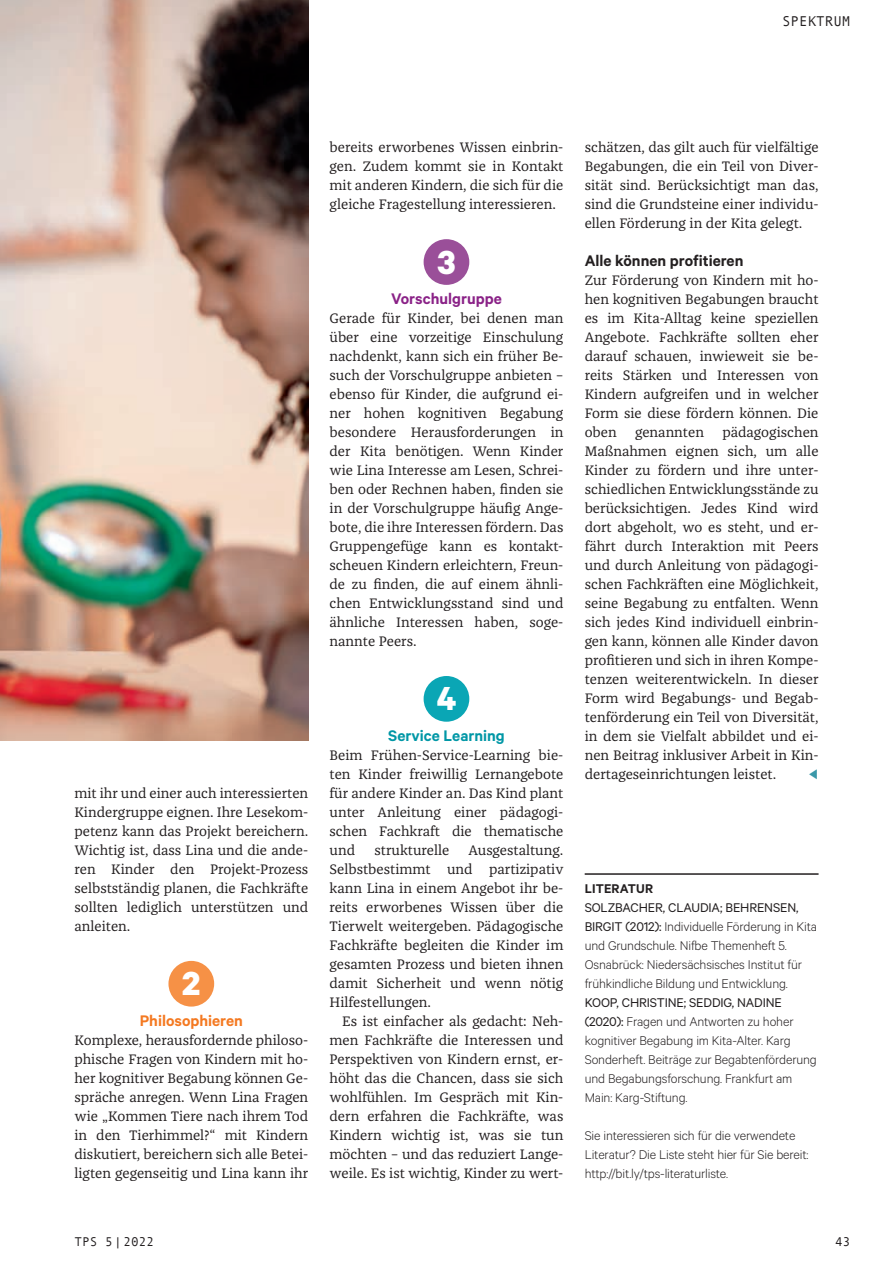
<style>
.page{position:relative;width:893px;height:1263px;background:#fff}
.page>*{position:absolute;margin:0;border:0;box-sizing:border-box;transform-origin:0 0}
.t1{font:700 37.5px "Calibre";color:#fff}
.t2{font:600 17.25px "Calibre";color:#231f20}
.t3{font:600 17.25px "Calibre";color:#0097a6}
.t4{font:600 17.25px "Calibre";color:#f47921}
.t5{font:600 17.25px "Calibre";color:#8a2287}
.t6{font:14.25px/19px "Franziska OT";color:#231f20;text-align:justify}
.t7{font:300 14.25px/19px "Calibre";letter-spacing:-.01em;color:#231f20}
.t8{font:600 14.25px "Calibre";letter-spacing:.01em;color:#231f20}
.t9{font:14.25px "Andale Mono";color:#231f20}
.t10{font:14.25px "Franziska OT";color:#3a98a9}
.t11{font:12.75px "Andale Mono";color:#231f20}
.s1{font-weight:400}
</style>
<div class="page">
<hr style="left:585px;top:873px;width:234px;height:2px;background:#231f20">
<div style="left:168px;top:961px;width:46px;height:45px;background:#f69146;border-radius:50%"></div>
<div style="left:424px;top:239px;width:45px;height:46px;background:#9a4f99;border-radius:50%"></div>
<div style="left:424px;top:676px;width:45px;height:46px;background:#0aa6b5;border-radius:50%"></div>
<img style="left:0;top:0;width:308px;height:741px">
<p class="t9" style="left:782px;top:12px;width:70px">SPEKTRUM</p>
<p class="t6" style="left:74px;top:784px;width:235px">mit ihr und einer auch interessierten Kindergruppe eignen. Ihre Lesekom&shy;petenz kann das Projekt bereichern.<br>Wichtig ist, dass Lina und die ande&shy;ren Kinder den Projekt-Prozess selbstständig planen, die Fachkräfte sollten lediglich unterstützen und anleiten.</p>
<h1 class="t1" style="left:182px;top:960px;width:20px">2</h1>
<p class="t4" style="left:140px;top:1010px;width:105px">Philosophieren</p>
<p class="t6" style="left:74px;top:1030px;width:235px">Komplexe, herausfordernde philoso&shy;phische Fragen von Kindern mit ho&shy;her kognitiver Begabung können Ge&shy;spräche anregen. Wenn Lina Fragen wie „Kommen Tiere nach ihrem Tod in den Tierhimmel?“ mit Kindern diskutiert, bereichern sich alle Betei&shy;ligten gegenseitig und Lina kann ihr</p>
<p class="t6" style="left:330px;top:138px;width:235px">bereits erworbenes Wissen einbrin&shy;gen. Zudem kommt sie in Kontakt mit anderen Kindern, die sich für die gleiche Fragestellung interessieren.</p>
<h1 class="t1" style="left:437px;top:239px;width:20px">3</h1>
<p class="t5" style="left:391px;top:288px;width:112px">Vorschulgruppe</p>
<p class="t6" style="left:330px;top:309px;width:235px">Gerade für Kinder, bei denen man über eine vorzeitige Einschulung nachdenkt, kann sich ein früher Be&shy;such der Vorschulgruppe anbieten – ebenso für Kinder, die aufgrund ei&shy;ner hohen kognitiven Begabung besondere Herausforderungen in der Kita benötigen. Wenn Kinder wie Lina Interesse am Lesen, Schrei&shy;ben oder Rechnen haben, finden sie in der Vorschulgruppe häufig Ange&shy;bote, die ihre Interessen fördern. Das Gruppengefüge kann es kontakt&shy;scheuen Kindern erleichtern, Freun&shy;de zu finden, die auf einem ähnli&shy;chen Entwicklungsstand sind und ähnliche Interessen haben, soge&shy;nannte Peers.</p>
<h1 class="t1" style="left:437px;top:676px;width:21px">4</h1>
<p class="t3" style="left:388px;top:725px;width:118px">Service Learning</p>
<p class="t6" style="left:330px;top:746px;width:235px">Beim Frühen-Service-Learning bie&shy;ten Kinder freiwillig Lernangebote für andere Kinder an. Das Kind plant unter Anleitung einer pädagogi&shy;schen Fachkraft die thematische und</p>
<p class="t6" style="left:330px;top:841px;width:235px;text-indent:139px">Ausgestaltung.<br>Selbstbestimmt und partizipativ kann Lina in einem Angebot ihr be&shy;reits erworbenes Wissen über die Tierwelt weitergeben. Pädagogische Fachkräfte begleiten die Kinder im gesamten Prozess und bieten ihnen damit Sicherheit und wenn nötig Hilfestellungen.</p>
<p class="t6" style="left:330px;top:1012px;width:235px;text-indent:13px">Es ist einfacher als gedacht: Neh&shy;men Fachkräfte die Interessen und Perspektiven von Kindern ernst, er&shy;höht das die Chancen, dass sie sich wohlfühlen. Im Gespräch mit Kin&shy;dern erfahren die Fachkräfte, was Kindern wichtig ist, was sie tun möchten – und das reduziert Lange&shy;weile. Es ist wichtig, Kinder zu wert-</p>
<p class="t6" style="left:374px;top:841px;width:76px">strukturelle</p>
<p class="t6" style="left:585px;top:138px;width:235px">schätzen, das gilt auch für vielfältige Begabungen, die ein Teil von Diver&shy;sität sind. Berücksichtigt man das, sind die Grundsteine einer individu&shy;ellen Förderung in der Kita gelegt.</p>
<p class="t2" style="left:585px;top:250px;width:160px">Alle können profitieren</p>
<p class="t6" style="left:585px;top:271px;width:235px">Zur Förderung von Kindern mit ho&shy;hen kognitiven Begabungen braucht es im Kita-Alltag keine speziellen Angebote. Fachkräfte sollten eher darauf schauen, inwieweit sie be&shy;reits Stärken und Interessen von Kindern aufgreifen und in welcher Form sie diese fördern können. Die oben</p>
<p class="t6" style="left:585px;top:423px;width:235px;text-indent:138px">pädagogischen Maßnahmen eignen sich, um alle Kinder zu fördern und ihre unter&shy;schiedlichen Entwicklungsstände zu berücksichtigen. Jedes Kind wird dort abgeholt, wo es steht, und er&shy;fährt durch Interaktion mit Peers und durch Anleitung von pädagogi&shy;schen Fachkräften eine Möglichkeit, seine Begabung zu entfalten. Wenn sich jedes Kind individuell einbrin&shy;gen kann, können alle Kinder davon profitieren und sich in ihren Kompe&shy;tenzen weiterentwickeln. In dieser Form wird Begabungs- und Begab&shy;tenförderung ein Teil von Diversität, in dem sie Vielfalt abbildet und ei&shy;nen Beitrag inklusiver Arbeit in Kin&shy;dertageseinrichtungen leistet.</p>
<p class="t6" style="left:635px;top:423px;width:70px">genannten</p>
<p class="t10" style="left:809px;top:766px;width:11px">◀</p>
<p class="t8" style="left:585px;top:880px;width:70px">LITERATUR</p>
<p class="t7" style="left:585px;top:897px;width:234px"><span class="s1">SOLZBACHER, CLAUDIA; BEHRENSEN, BIRGIT (2012):</span> Individuelle Förderung in Kita und Grundschule. Nifbe Themenheft 5.<br>Osnabrück: Niedersächsisches Institut für frühkindliche Bildung und Entwicklung.</p>
<p class="t7" style="left:585px;top:992px;width:234px"><span class="s1">KOOP, CHRISTINE; SEDDIG, NADINE (2020):</span> Fragen und Antworten zu hoher kognitiver Begabung im Kita-Alter. Karg Sonderheft. Beiträge zur Begabtenförderung und Begabungsforschung. Frankfurt am Main: Karg-Stiftung.</p>
<p class="t7" style="left:585px;top:1125px;width:225px">Sie interessieren sich für die verwendete<br>Literatur? Die Liste steht hier für Sie bereit: http://bit.ly/tps-literaturliste.</p>
<p class="t11" style="left:74px;top:1233px;width:81px">TPS 5|2022</p>
<p class="t11" style="left:835px;top:1233px;width:17px">43</p>
</div>
